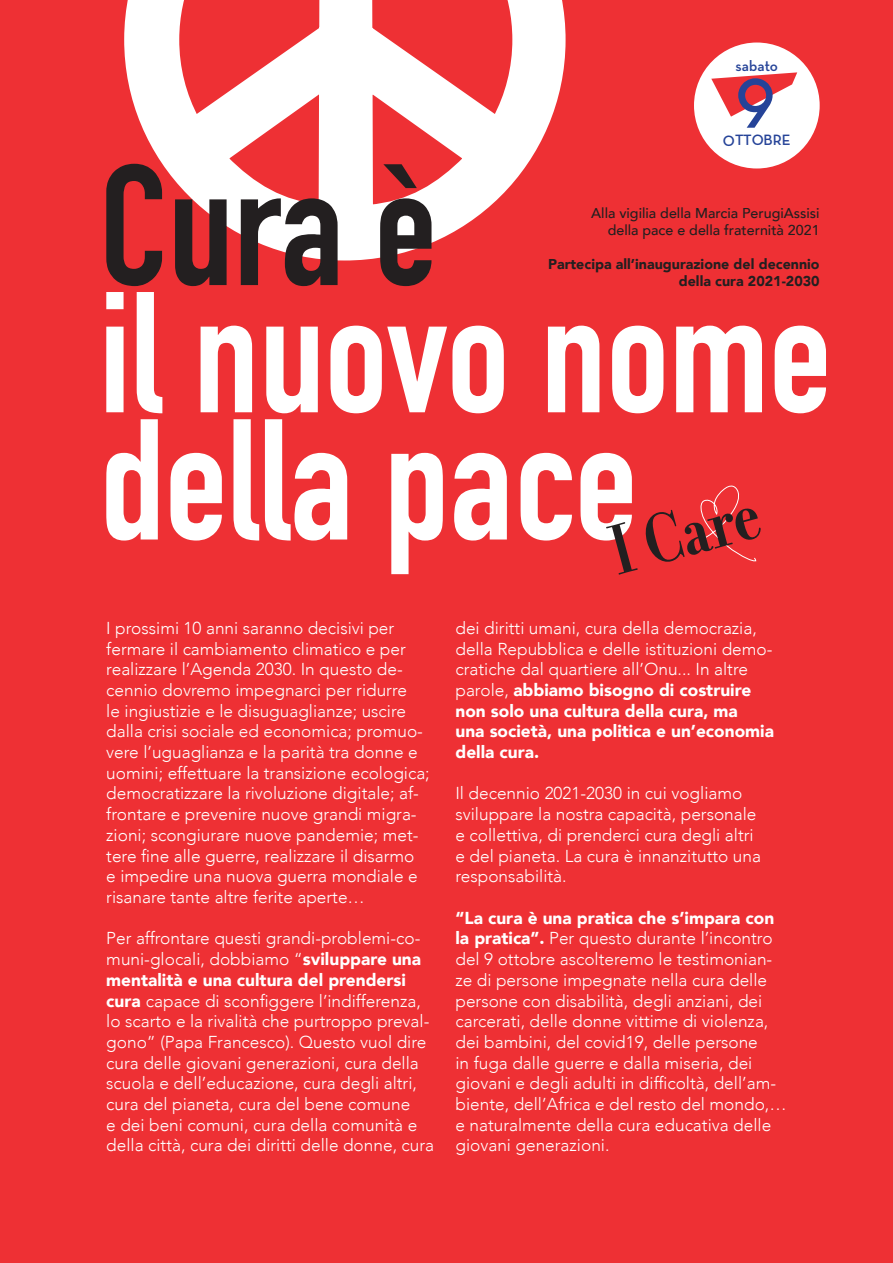
<style>
.page{position:relative;width:893px;height:1263px;background:#ee3034}
.page>*{position:absolute;margin:0;border:0;box-sizing:border-box;transform-origin:0 0}
.t1{font:700 168.9px/127.2px "DIN Condensed";color:#fff}
.t2{font:700 168.9px "DIN Condensed";color:#231f20}
.t3{font:700 76.5px "Filosofia Grand";color:#231f20}
.t4{font:500 68.85px "Lubalin BQ";color:#254398}
.t5{font:300 17.25px/20.7px "Avenir";color:#fff}
.t6{font:600 15.15px "Neutra Text";color:#254398}
.t7{font:500 14.25px/17.1px "Avenir";color:#231f20;text-align:right}
.t8{font:900 14.25px/17.1px "Avenir";color:#231f20;text-align:right}
.s1{font-weight:900}
</style>
<div class="page">
<div style="left:694px;top:43px;width:126px;height:125px;background:#fff;border-radius:50%"></div>
<svg style="left:711px;top:72px;width:86px;height:45px"></svg>
<svg style="left:124px;top:0;width:442px;height:261px"></svg>
<svg style="left:700px;top:485px;width:57px;height:76px"></svg>
<p class="t6" style="left:735px;top:57px;width:44px;rotate:-1deg">sabato</p>
<h3 class="t4" style="left:735px;top:64px;width:42px">9</h3>
<p class="t6" style="left:723px;top:131px;width:69px;rotate:-1deg">OTTOBRE</p>
<h1 class="t2" style="left:99px;top:112px;width:339px">Cura è</h1>
<h1 class="t1" style="left:99px;top:289px;width:734px">il nuovo nome della pace</h1>
<p class="t7" style="left:591px;top:204px;width:230px">Alla vigilia della Marcia PerugiAssisi della pace e della fraternità 2021</p>
<p class="t8" style="left:548px;top:255px;width:273px">Partecipa all’inaugurazione del decennio della cura 2021-2030</p>
<h2 class="t3" style="left:600px;top:511px;width:154px;rotate:-15deg">I Care</h2>
<p class="t5" style="left:106px;top:618px;width:325px">I prossimi 10 anni saranno decisivi per fermare il cambiamento climatico e per realizzare l’Agenda 2030. In questo de&shy;cennio dovremo impegnarci per ridurre<br>le ingiustizie e le disuguaglianze; uscire dalla crisi sociale ed economica; promuo&shy;vere l’uguaglianza e la parità tra donne e uomini; effettuare la transizione ecologica; democratizzare la rivoluzione digitale; af&shy;frontare e prevenire nuove grandi migra&shy;zioni; scongiurare nuove pandemie; met&shy;tere fine alle guerre, realizzare il disarmo<br>e impedire una nuova guerra mondiale e risanare tante altre ferite aperte…</p>
<p class="t5" style="left:106px;top:928px;width:329px">Per affrontare questi grandi-problemi-co&shy;muni-glocali, dobbiamo “<span class="s1">sviluppare una mentalità e una cultura del prendersi cura</span> capace di sconfiggere l’indifferenza, lo scarto e la rivalità che purtroppo preval&shy;gono” (Papa Francesco). Questo vuol dire cura delle giovani generazioni, cura della scuola e dell’educazione, cura degli altri, cura del pianeta, cura del bene comune<br>e dei beni comuni, cura della comunità e della città, cura dei diritti delle donne, cura</p>
<p class="t5" style="left:455px;top:618px;width:320px">dei diritti umani, cura della democrazia, della Repubblica e delle istituzioni demo&shy;cratiche dal quartiere all’Onu... In altre parole, <span class="s1">abbiamo bisogno di costruire non solo una cultura della cura, ma<br>una società, una politica e un’economia della cura.</span></p>
<p class="t5" style="left:455px;top:783px;width:307px">Il decennio 2021-2030 in cui vogliamo sviluppare la nostra capacità, personale e collettiva, di prenderci cura degli altri e del pianeta. La cura è innanzitutto una responsabilità.</p>
<p class="t5" style="left:455px;top:907px;width:333px"><span class="s1">“La cura è una pratica che s’impara con la pratica”.</span> Per questo durante l’incontro del 9 ottobre ascolteremo le testimonian&shy;ze di persone impegnate nella cura delle persone con disabilità, degli anziani, dei carcerati, delle donne vittime di violenza, dei bambini, del covid19, delle persone<br>in fuga dalle guerre e dalla miseria, dei giovani e degli adulti in difficoltà, dell’am&shy;biente, dell’Africa e del resto del mondo,… e naturalmente della cura educativa delle giovani generazioni.</p>
</div>
